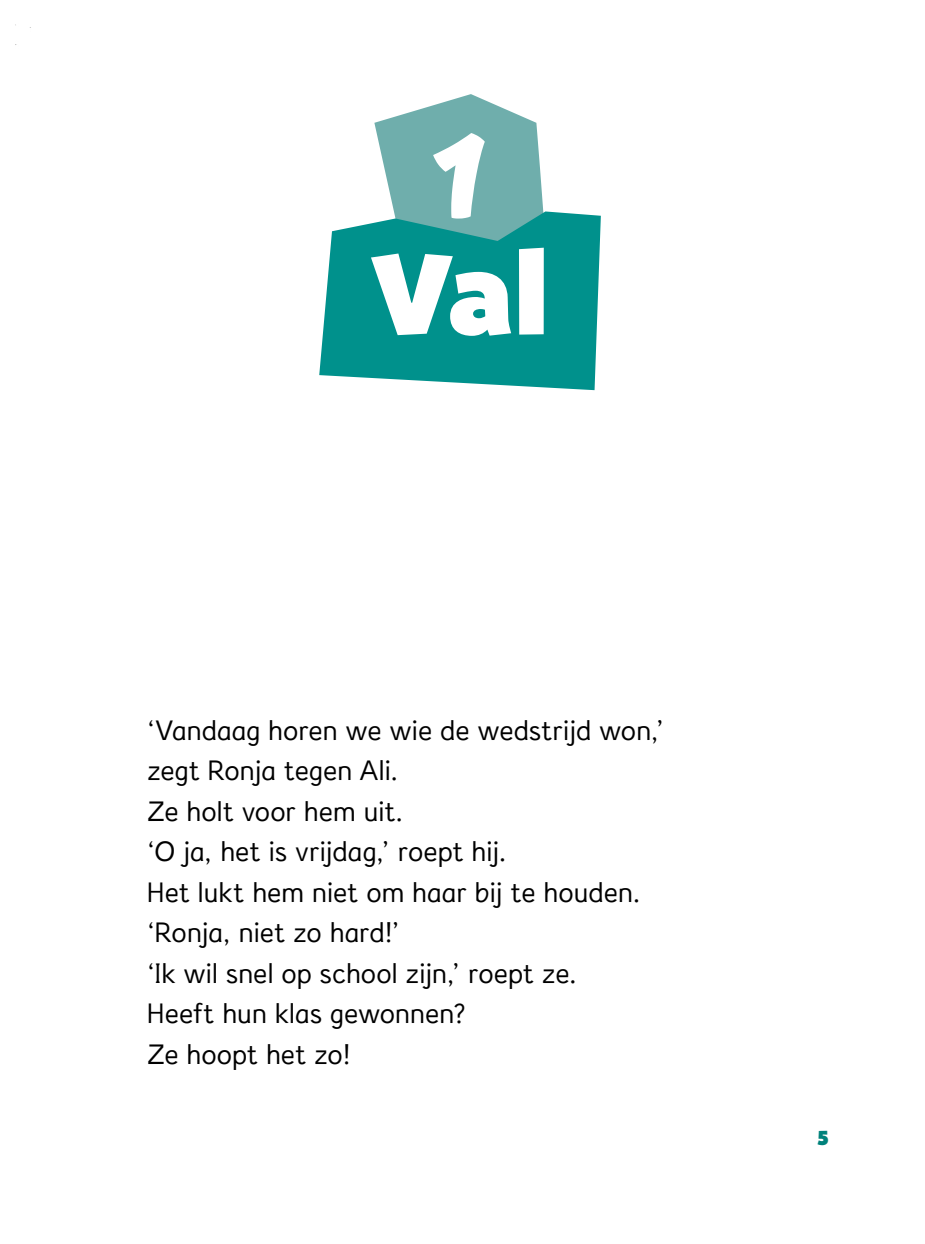
<style>
.page{position:relative;width:925px;height:1244px;background:#fff}
.page>*{position:absolute;margin:0;border:0;box-sizing:border-box;transform-origin:0 0}
.t1{font:114.3px "Bango Pro";color:#fff}
.t2{font:700 114.3px "Atma";color:#fff}
.t3{font:27px/40.5px "Zwijsendyslexieprint";color:#000}
.t4{font:20.25px "Bango Pro";color:#00827b}
</style>
<div class="page">
<svg style="left:374px;top:94px;width:170px;height:117px"></svg>
<svg style="left:319px;top:211px;width:282px;height:179px;background:#1e9d98"></svg>
<p class="t2" style="left:432px;top:107px;width:58px">1</p>
<p class="t1" style="left:370px;top:228px;width:181px">Val</p>
<p class="t3" style="left:147px;top:709px;width:519px">‘Vandaag horen we wie de wedstrijd won,’ zegt Ronja tegen Ali.</p>
<p class="t3" style="left:147px;top:790px;width:258px">Ze holt voor hem uit.</p>
<p class="t3" style="left:147px;top:831px;width:361px">‘O ja, het is vrijdag,’ roept hij.</p>
<p class="t3" style="left:147px;top:871px;width:495px">Het lukt hem niet om haar bij te houden.</p>
<p class="t3" style="left:147px;top:912px;width:255px">‘Ronja, niet zo hard!’</p>
<p class="t3" style="left:147px;top:952px;width:432px">‘Ik wil snel op school zijn,’ roept ze.</p>
<p class="t3" style="left:147px;top:993px;width:320px">Heeft hun klas gewonnen?</p>
<p class="t3" style="left:147px;top:1033px;width:205px">Ze hoopt het zo!</p>
<p class="t4" style="left:817px;top:1126px;width:13px">5</p>
</div>
